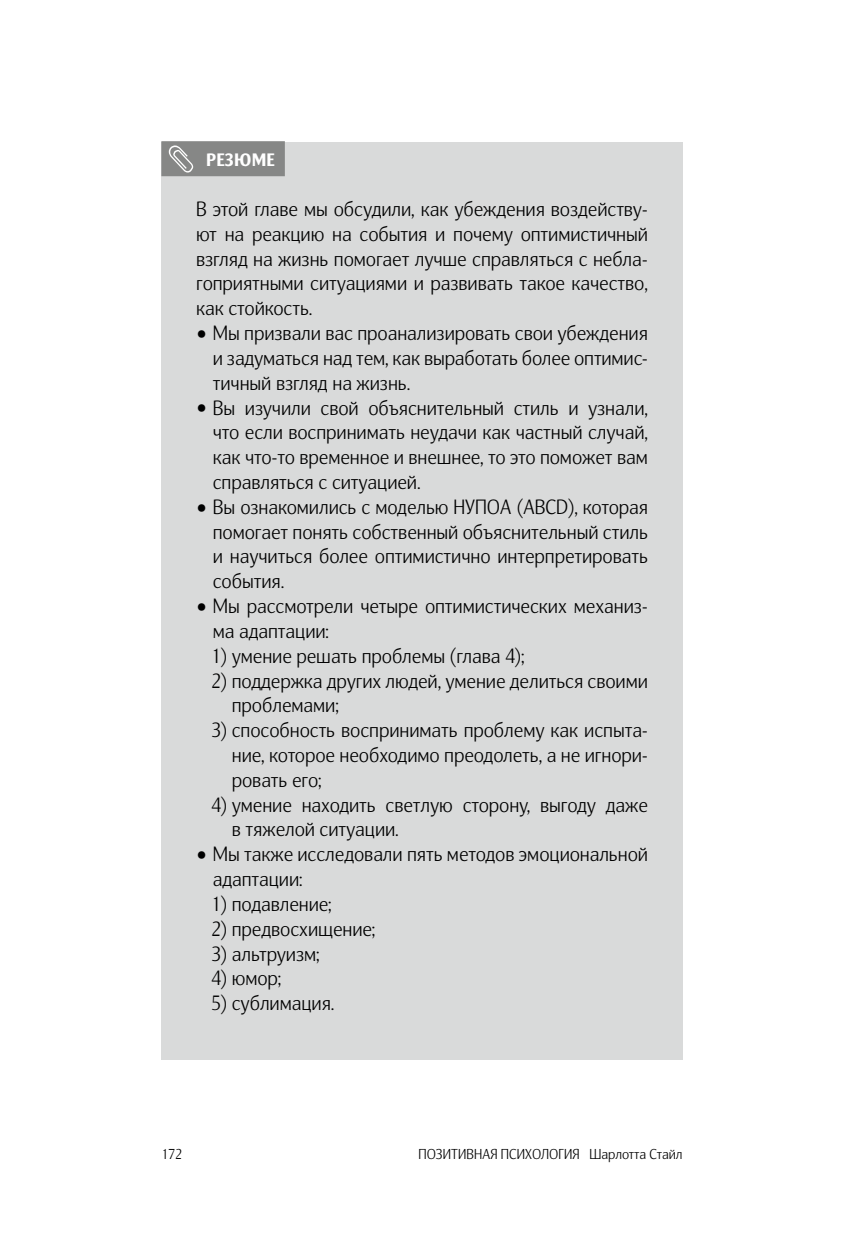
<style>
.page{position:relative;width:844px;height:1251px;background:#fff}
.page>*{position:absolute;margin:0;border:0;box-sizing:border-box;transform-origin:0 0}
.t1{font:300 20.12px/24.8px "Nat Grotesk";color:#000;text-align:justify}
.t2{font:900 17.5px "Nat Grotesk";letter-spacing:.01em;color:#fff}
.t3{font:300 14px "Nat Grotesk";color:#000}
.s1{font-family:"Nat Flight";font-weight:400;font-size:23.62px}
</style>
<div class="page">
<div style="left:161px;top:142px;width:521px;height:917px;background:#d9dada"></div>
<div style="left:161px;top:141px;width:124px;height:35px;background:#868786"></div>
<svg style="left:169px;top:145px;width:24px;height:28px"></svg>
<p class="t2" style="left:206px;top:149px;width:70px">Резюме</p>
<p class="t1" style="left:196px;top:198px;width:453px">В этой главе мы обсудили, как убеждения воздейству&shy;ют на реакцию на события и почему оптимистичный взгляд на жизнь помогает лучше справляться с небла&shy;гоприятными ситуациями и развивать такое качество, как стойкость.</p>
<p class="t1" style="left:213px;top:322px;width:436px;text-indent:-17px"><span class="s1">•</span> Мы призвали вас проанализировать свои убеждения и задуматься над тем, как выработать более оптимис&shy;тичный взгляд на жизнь.</p>
<p class="t1" style="left:213px;top:396px;width:436px;text-indent:-17px"><span class="s1">•</span> Вы изучили свой объяснительный стиль и узнали, что если воспринимать неудачи как частный случай, как что-то временное и внешнее, то это поможет вам справляться с ситуацией.</p>
<p class="t1" style="left:213px;top:496px;width:436px;text-indent:-17px"><span class="s1">•</span> Вы ознакомились с моделью НУПОА (ABCD), которая помогает понять собственный объяснительный стиль и научиться более оптимистично интерпретировать события.</p>
<p class="t1" style="left:213px;top:595px;width:436px;text-indent:-17px"><span class="s1">•</span> Мы рассмотрели четыре оптимистических механиз&shy;ма адаптации:</p>
<p class="t1" style="left:211px;top:644px;width:315px">1) умение решать проблемы (глава 4);</p>
<p class="t1" style="left:232px;top:669px;width:417px;text-indent:-21px">2) поддержка других людей, умение делиться своими проблемами;</p>
<p class="t1" style="left:232px;top:719px;width:417px;text-indent:-21px">3) способность воспринимать проблему как испыта&shy;ние, которое необходимо преодолеть, а не игнори&shy;ровать его;</p>
<p class="t1" style="left:232px;top:793px;width:417px;text-indent:-21px">4) умение находить светлую сторону, выгоду даже в тяжелой ситуации.</p>
<p class="t1" style="left:213px;top:843px;width:436px;text-indent:-17px"><span class="s1">•</span> Мы также исследовали пять методов эмоциональной адаптации:</p>
<p class="t1" style="left:211px;top:893px;width:122px">1) подавление;</p>
<p class="t1" style="left:211px;top:917px;width:166px">2) предвосхищение;</p>
<p class="t1" style="left:211px;top:942px;width:110px">3) альтруизм;</p>
<p class="t1" style="left:211px;top:967px;width:72px">4) юмор;</p>
<p class="t1" style="left:211px;top:992px;width:125px">5) сублимация.</p>
<p class="t3" style="left:161px;top:1145px;width:22px">172</p>
<p class="t3" style="left:418px;top:1145px;width:265px">ПОЗИТИВНАЯ ПСИХОЛОГИЯ Шарлотта Стайл</p>
</div>
